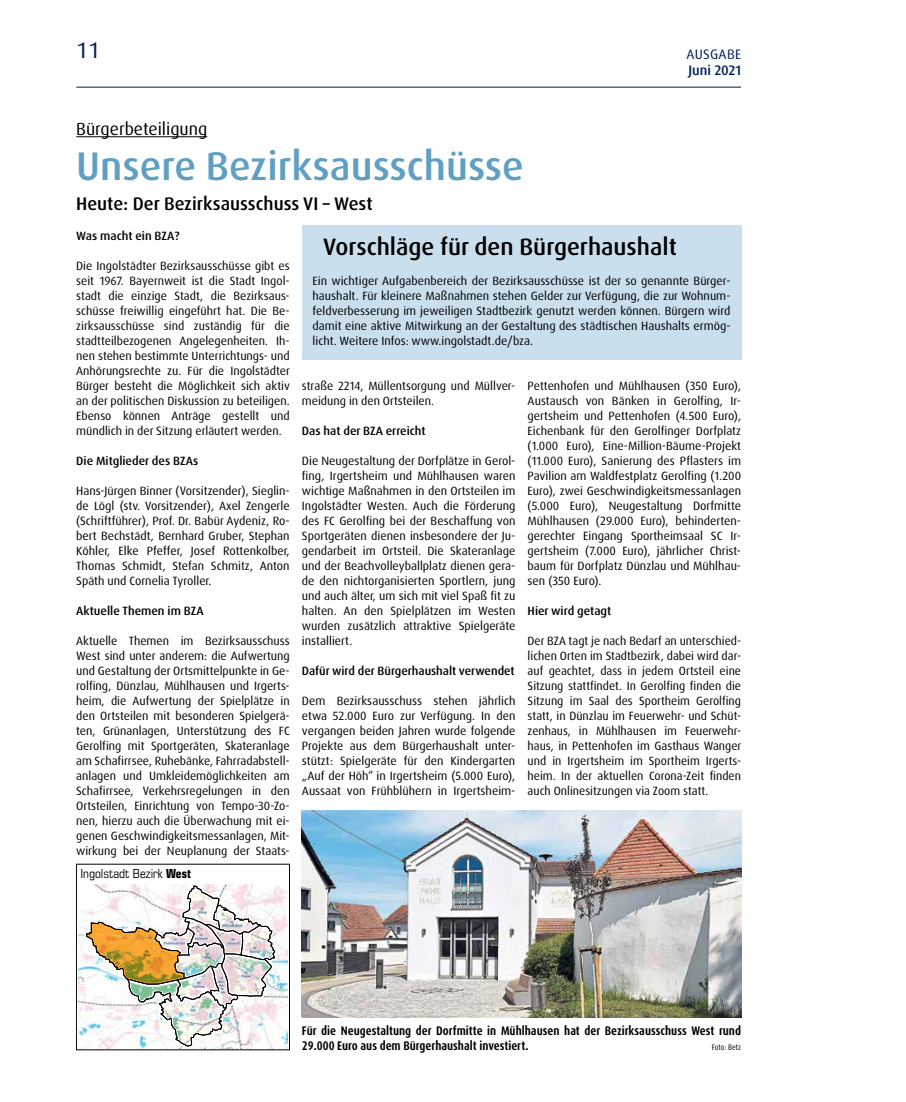
<style>
.page{position:relative;width:906px;height:1102px;background:#fff}
.page>*{position:absolute;margin:0;border:0;box-sizing:border-box;transform-origin:0 0}
.t1{font:500 40px "Dax Pro";color:#5f9fc3}
.t2{font:500 23.75px "Dax Pro";color:#000}
.t3{font:22.5px "Dax Pro";color:#001f56}
.t4{font:500 18.25px "Dax Pro";color:#000}
.t5{font:17.5px "Dax Pro";color:#000}
.t6{font:500 13.75px "Dax Pro";color:#001f56}
.t7{font:13.75px "Dax Pro";letter-spacing:.02em;color:#001f56}
.t8{font:700 condensed 12.5px/15px "Dax Pro";color:#000}
.t9{font:condensed 12.5px "Eurostile";color:#000}
.t10{font:12px/15px "Dax Pro";color:#000;text-align:justify}
.t11{font:500 12px "Dax Pro";color:#000}
.t12{font:condensed 8.12px "Dax Pro";letter-spacing:-.005em;color:#000}
.s1{font-weight:700}
</style>
<div class="page">
<hr style="left:76px;top:87px;width:665px;height:1px;background:#001f56">
<hr style="left:76px;top:136px;width:131px;height:1px;background:#000">
<div style="left:302px;top:225px;width:439px;height:135px;background:#cadfee"></div>
<img style="left:302px;top:810px;width:439px;height:207px">
<img style="left:79px;top:886px;width:208px;height:162px">
<div style="left:76px;top:864px;width:213px;height:186px;border:1px solid #000"></div>
<img style="left:86px;top:884px;width:189px;height:166px">
<h3 class="t3" style="left:76px;top:36px;width:25px">11</h3>
<p class="t7" style="left:686px;top:45px;width:56px">AUSGABE</p>
<p class="t6" style="left:688px;top:61px;width:54px">Juni 2021</p>
<h3 class="t5" style="left:76px;top:118px;width:133px">Bürgerbeteiligung</h3>
<h1 class="t1" style="left:76px;top:140px;width:449px">Unsere Bezirksausschüsse</h1>
<h3 class="t4" style="left:76px;top:192px;width:298px">Heute: Der Bezirksausschuss VI – West</h3>
<p class="t11" style="left:76px;top:228px;width:105px">Was macht ein BZA?</p>
<p class="t10" style="left:76px;top:258px;width:215px">Die Ingolstädter Bezirksausschüsse gibt es seit 1967. Bayernweit ist die Stadt Ingol&shy;stadt die einzige Stadt, die Bezirksaus&shy;schüsse freiwillig eingeführt hat. Die Be&shy;zirksausschüsse sind zuständig für die stadtteilbezogenen Angelegenheiten. Ih&shy;nen stehen bestimmte Unterrichtungs- und Anhörungsrechte zu. Für die Ingolstädter Bürger besteht die Möglichkeit sich aktiv an der politischen Diskussion zu beteiligen.<br>Ebenso können Anträge gestellt und mündlich in der Sitzung erläutert werden.</p>
<p class="t11" style="left:76px;top:453px;width:124px">Die Mitglieder des BZAs</p>
<p class="t10" style="left:76px;top:483px;width:215px">Hans-Jürgen Binner (Vorsitzender), Sieglin&shy;de Lögl (stv. Vorsitzender), Axel Zengerle (Schriftführer), Prof. Dr. Babür Aydeniz, Ro&shy;bert Bechstädt, Bernhard Gruber, Stephan Köhler, Elke Pfeffer, Josef Rottenkolber, Thomas Schmidt, Stefan Schmitz, Anton Späth und Cornelia Tyroller.</p>
<p class="t11" style="left:76px;top:603px;width:129px">Aktuelle Themen im BZA</p>
<p class="t10" style="left:76px;top:633px;width:215px">Aktuelle Themen im Bezirksausschuss West sind unter anderem: die Aufwertung und Gestaltung der Ortsmittelpunkte in Ge&shy;rolfing, Dünzlau, Mühlhausen und Irgerts&shy;heim, die Aufwertung der Spielplätze in den Ortsteilen mit besonderen Spielgerä&shy;ten, Grünanlagen, Unterstützung des FC Gerolfing mit Sportgeräten, Skateranlage am Schafirrsee, Ruhebänke, Fahrradabstell&shy;anlagen und Umkleidemöglichkeiten am Schafirrsee, Verkehrsregelungen in den Ortsteilen, Einrichtung von Tempo-30-Zo&shy;nen, hierzu auch die Überwachung mit ei&shy;genen Geschwindigkeitsmessanlagen, Mit&shy;wirkung bei der Neuplanung der Staats-</p>
<h2 class="t2" style="left:323px;top:231px;width:355px">Vorschläge für den Bürgerhaushalt</h2>
<p class="t10" style="left:312px;top:273px;width:419px">Ein wichtiger Aufgabenbereich der Bezirksausschüsse ist der so genannte Bürger&shy;haushalt. Für kleinere Maßnahmen stehen Gelder zur Verfügung, die zur Wohnum&shy;feldverbesserung im jeweiligen Stadtbezirk genutzt werden können. Bürgern wird damit eine aktive Mitwirkung an der Gestaltung des städtischen Haushalts ermög&shy;licht. Weitere Infos: www.ingolstadt.de/bza.</p>
<p class="t10" style="left:527px;top:378px;width:215px">Pettenhofen und Mühlhausen (350 Euro), Austausch von Bänken in Gerolfing, Ir&shy;gertsheim und Pettenhofen (4.500 Euro), Eichenbank für den Gerolfinger Dorfplatz (1.000 Euro), Eine-Million-Bäume-Projekt (11.000 Euro), Sanierung des Pflasters im Pavilion am Waldfestplatz Gerolfing (1.200<br>Euro), zwei Geschwindigkeitsmessanlagen (5.000 Euro), Neugestaltung Dorfmitte Mühlhausen (29.000 Euro), behinderten&shy;gerechter Eingang Sportheimsaal SC Ir&shy;gertsheim (7.000 Euro), jährlicher Christ&shy;baum für Dorfplatz Dünzlau und Mühlhau&shy;sen (350 Euro).</p>
<p class="t11" style="left:527px;top:603px;width:85px">Hier wird getagt</p>
<p class="t10" style="left:527px;top:633px;width:215px">Der BZA tagt je nach Bedarf an unterschied&shy;lichen Orten im Stadtbezirk, dabei wird dar&shy;auf geachtet, dass in jedem Ortsteil eine Sitzung stattfindet. In Gerolfing finden die Sitzung im Saal des Sportheim Gerolfing statt, in Dünzlau im Feuerwehr- und Schüt&shy;zenhaus, in Mühlhausen im Feuerwehr&shy;haus, in Pettenhofen im Gasthaus Wanger und in Irgertsheim im Sportheim Irgerts&shy;heim. In der aktuellen Corona-Zeit finden auch Onlinesitzungen via Zoom statt.</p>
<p class="t10" style="left:302px;top:378px;width:215px">straße 2214, Müllentsorgung und Müllver&shy;meidung in den Ortsteilen.</p>
<p class="t11" style="left:302px;top:423px;width:125px">Das hat der BZA erreicht</p>
<p class="t10" style="left:302px;top:453px;width:215px">Die Neugestaltung der Dorfplätze in Gerol&shy;fing, Irgertsheim und Mühlhausen waren wichtige Maßnahmen in den Ortsteilen im Ingolstädter Westen. Auch die Förderung des FC Gerolfing bei der Beschaffung von Sportgeräten dienen insbesondere der Ju&shy;gendarbeit im Ortsteil. Die Skateranlage und der Beachvolleyballplatz dienen gera&shy;de den nichtorganisierten Sportlern, jung und auch älter, um sich mit viel Spaß fit zu halten. An den Spielplätzen im Westen wurden zusätzlich attraktive Spielgeräte installiert.</p>
<p class="t11" style="left:302px;top:663px;width:214px">Dafür wird der Bürgerhaushalt verwendet</p>
<p class="t10" style="left:302px;top:693px;width:215px">Dem Bezirksausschuss stehen jährlich etwa 52.000 Euro zur Verfügung. In den vergangen beiden Jahren wurde folgende Projekte aus dem Bürgerhaushalt unter&shy;stützt: Spielgeräte für den Kindergarten „Auf der Höh“ in Irgertsheim (5.000 Euro), Aussaat von Frühblühern in Irgertsheim-</p>
<p class="t9" style="left:80px;top:866px;width:112px">Ingolstadt Bezirk <span class="s1">West</span></p>
<p class="t8" style="left:302px;top:1023px;width:440px">Für die Neugestaltung der Dorfmitte in Mühlhausen hat der Bezirksausschuss West rund<br>29.000 Euro aus dem Bürgerhaushalt investiert.</p>
<p class="t12" style="left:711px;top:1042px;width:31px">Foto: Betz</p>
</div>
